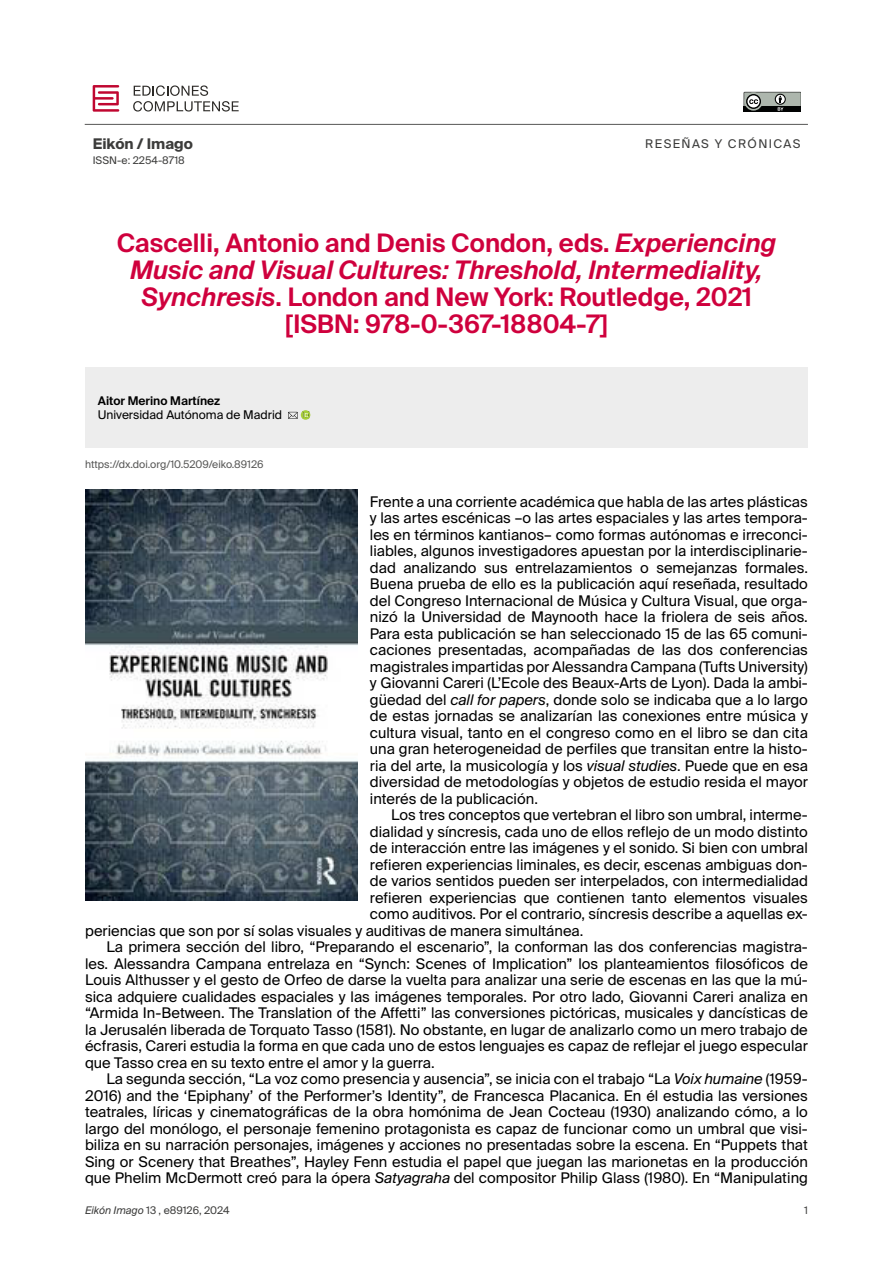
<style>
.page{position:relative;width:893px;height:1263px;background:#fff}
.page>*{position:absolute;margin:0;border:0;box-sizing:border-box;transform-origin:0 0}
._000-Título_original_ES{font:600 25.5px/27px "Suisse Intl";color:#cf003d;text-align:center}
._000-TXT_GENERAL{font:14.7px/16.5px "Suisse Intl";color:#000;text-align:justify}
._000-PRIMER_PARRAFO{font:14.7px/16.5px "Suisse Intl";color:#000;text-align:justify}
._00-REVISTA{font:700 14.7px "Suisse Intl";color:#3c3c3b}
._000-CARGO{font:12px "Suisse Intl";color:#000}
._000-Autor{font:600 12px "Suisse Intl";color:#000}
.Normal_1er_parr{font:12px "Suisse Intl";letter-spacing:.12em;color:#3c3c3b}
.Normal_1er_parr-2{font:10.5px "Suisse Intl";color:#3c3c3b}
._000-FECHAS{font:10.5px "Suisse Intl";color:#575756}
.s1{font-style:italic}
</style>
<div class="page">
<img style="left:85px;top:489px;width:272px;height:411px">
<hr style="left:85px;top:124px;width:723px;height:1px;background:#575756">
<svg style="left:744px;top:92px;width:56px;height:19px"></svg>
<svg style="left:93px;top:85px;width:26px;height:26px"></svg>
<svg style="left:133px;top:85px;width:106px;height:26px"></svg>
<div style="left:85px;top:367px;width:723px;height:80px;background:#ededed"></div>
<svg style="left:288px;top:410px;width:22px;height:10px"></svg>
<p class="_00-REVISTA" style="left:93px;top:135px;width:102px">Eikón / Imago</p>
<p class="Normal_1er_parr-2" style="left:93px;top:154px;width:94px">ISSN-e: 2254-8718</p>
<p class="Normal_1er_parr" style="left:645px;top:136px;width:157px">RESEÑAS Y CRÓNICAS</p>
<p class="_000-Título_original_ES" style="left:117px;top:229px;width:661px">Cascelli, Antonio and Denis Condon, eds. <span class="s1">Experiencing Music and Visual Cultures: Threshold, Intermediality, Synchresis</span>. London and New York: Routledge, 2021 [ISBN: 978-0-367-18804-7]</p>
<p class="_000-Autor" style="left:98px;top:393px;width:124px">Aitor Merino Martínez</p>
<p class="_000-CARGO" style="left:98px;top:408px;width:186px">Universidad Autónoma de Madrid</p>
<p class="_000-FECHAS" style="left:85px;top:458px;width:180px">https://dx.doi.org/10.5209/eiko.89126</p>
<p class="_000-PRIMER_PARRAFO" style="left:370px;top:493px;width:439px">Frente a una corriente académica que habla de las artes plásticas y las artes escénicas –o las artes espaciales y las artes tempora&shy;les en términos kantianos– como formas autónomas e irreconci&shy;liables, algunos investigadores apuestan por la interdisciplinarie&shy;dad analizando sus entrelazamientos o semejanzas formales.<br>Buena prueba de ello es la publicación aquí reseñada, resultado del Congreso Internacional de Música y Cultura Visual, que orga&shy;nizó la Universidad de Maynooth hace la friolera de seis años.<br>Para esta publicación se han seleccionado 15 de las 65 comuni&shy;caciones presentadas, acompañadas de las dos conferencias magistrales impartidas por Alessandra Campana (Tufts University) y Giovanni Careri (L’Ecole des Beaux-Arts de Lyon). Dada la ambi&shy;güedad del <span class="s1">call for papers</span>, donde solo se indicaba que a lo largo de estas jornadas se analizarían las conexiones entre música y cultura visual, tanto en el congreso como en el libro se dan cita una gran heterogeneidad de perfiles que transitan entre la histo&shy;ria del arte, la musicología y los <span class="s1">visual studies</span>. Puede que en esa diversidad de metodologías y objetos de estudio resida el mayor interés de la publicación.</p>
<p class="_000-TXT_GENERAL" style="left:391px;top:807px;width:418px">Los tres conceptos que vertebran el libro son umbral, interme-</p>
<p class="_000-TXT_GENERAL" style="left:370px;top:823px;width:439px">dialidad y síncresis, cada uno de ellos reflejo de un modo distinto</p>
<p class="_000-TXT_GENERAL" style="left:370px;top:840px;width:439px">de interacción entre las imágenes y el sonido. Si bien con umbral</p>
<p class="_000-TXT_GENERAL" style="left:370px;top:856px;width:439px">refieren experiencias liminales, es decir, escenas ambiguas don-</p>
<p class="_000-TXT_GENERAL" style="left:370px;top:873px;width:439px">de varios sentidos pueden ser interpelados, con intermedialidad</p>
<p class="_000-TXT_GENERAL" style="left:370px;top:889px;width:439px">refieren experiencias que contienen tanto elementos visuales</p>
<p class="_000-TXT_GENERAL" style="left:370px;top:906px;width:439px">como auditivos. Por el contrario, síncresis describe a aquellas ex-</p>
<p class="_000-TXT_GENERAL" style="left:85px;top:922px;width:500px">periencias que son por sí solas visuales y auditivas de manera simultánea.</p>
<p class="_000-TXT_GENERAL" style="left:85px;top:939px;width:724px;text-indent:21px">La primera sección del libro, “Preparando el escenario”, la conforman las dos conferencias magistra&shy;les. Alessandra Campana entrelaza en “Synch: Scenes of Implication” los planteamientos filosóficos de Louis Althusser y el gesto de Orfeo de darse la vuelta para analizar una serie de escenas en las que la mú&shy;sica adquiere cualidades espaciales y las imágenes temporales. Por otro lado, Giovanni Careri analiza en “Armida In-Between. The Translation of the Affetti” las conversiones pictóricas, musicales y dancísticas de la Jerusalén liberada de Torquato Tasso (1581). No obstante, en lugar de analizarlo como un mero trabajo de écfrasis, Careri estudia la forma en que cada uno de estos lenguajes es capaz de reflejar el juego especular que Tasso crea en su texto entre el amor y la guerra.</p>
<p class="_000-TXT_GENERAL" style="left:85px;top:1071px;width:724px;text-indent:21px">La segunda sección, “La voz como presencia y ausencia”, se inicia con el trabajo “La <span class="s1">Voix humaine</span> (1959- 2016) and the ‘Epiphany’ of the Performer’s Identity”, de Francesca Placanica. En él estudia las versiones teatrales, líricas y cinematográficas de la obra homónima de Jean Cocteau (1930) analizando cómo, a lo largo del monólogo, el personaje femenino protagonista es capaz de funcionar como un umbral que visi&shy;biliza en su narración personajes, imágenes y acciones no presentadas sobre la escena. En “Puppets that Sing or Scenery that Breathes”, Hayley Fenn estudia el papel que juegan las marionetas en la producción que Phelim McDermott creó para la ópera <span class="s1">Satyagraha</span> del compositor Philip Glass (1980). En “Manipulating</p>
<p class="Normal_1er_parr-2" style="left:85px;top:1204px;width:146px"><span class="s1">Eikón Imago</span> 13 , e89126, 2024</p>
<p class="Normal_1er_parr-2" style="left:804px;top:1204px;width:5px">1</p>
</div>
